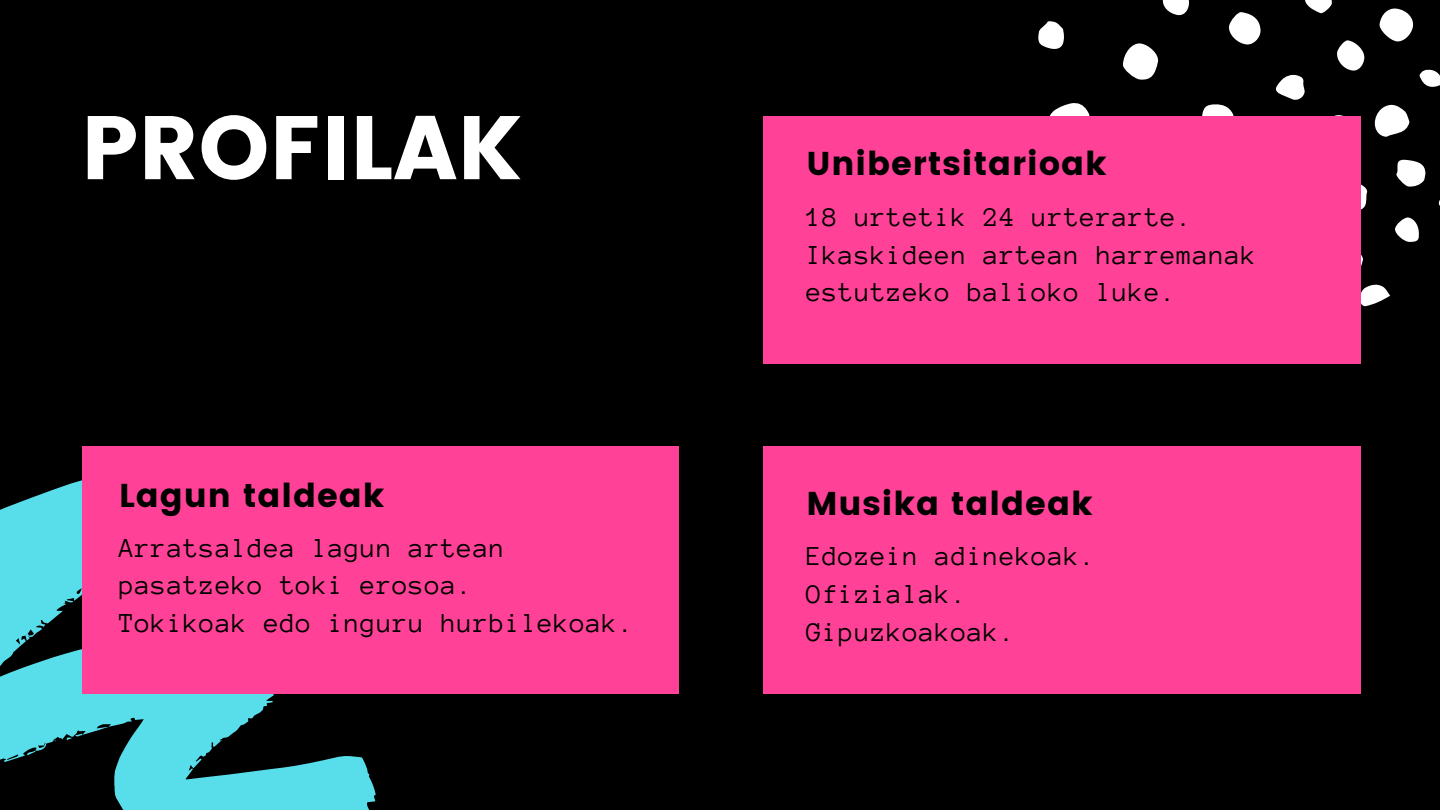
<style>
.page{position:relative;width:1440px;height:810px;background:#000}
.page>*{position:absolute;margin:0;border:0;box-sizing:border-box;transform-origin:0 0}
.t1{font:90px "Poppins";color:#fff}
.t2{font:33px "Poppins";letter-spacing:.03em;color:#000}
.t3{font:28px/37.9px "Anonymous Pro";letter-spacing:.03em;color:#000}
</style>
<div class="page">
<svg style="left:0;top:480px;width:376px;height:330px;fill:#58deeb"></svg>
<svg style="left:26px;top:633px;width:4px;height:8px"></svg>
<svg style="left:27px;top:751px;width:8px;height:4px"></svg>
<svg style="left:67px;top:734px;width:15px;height:6px"></svg>
<div style="left:82px;top:446px;width:597px;height:248px;background:#ff4297"></div>
<div style="left:764px;top:446px;width:597px;height:248px;background:#ff4297"></div>
<svg style="left:1049px;top:103px;width:41px;height:13px"></svg>
<svg style="left:1123px;top:43px;width:36px;height:37px"></svg>
<svg style="left:1374px;top:104px;width:36px;height:33px"></svg>
<svg style="left:1379px;top:8px;width:35px;height:34px"></svg>
<svg style="left:1229px;top:12px;width:32px;height:33px"></svg>
<svg style="left:1361px;top:184px;width:7px;height:26px"></svg>
<svg style="left:1202px;top:104px;width:32px;height:12px"></svg>
<svg style="left:1396px;top:159px;width:30px;height:28px"></svg>
<svg style="left:1337px;top:40px;width:28px;height:31px"></svg>
<svg style="left:1162px;top:0;width:27px;height:16px"></svg>
<svg style="left:1038px;top:21px;width:26px;height:28px"></svg>
<svg style="left:1305px;top:0;width:27px;height:14px"></svg>
<svg style="left:1276px;top:74px;width:29px;height:26px"></svg>
<svg style="left:1361px;top:284px;width:29px;height:23px"></svg>
<svg style="left:1361px;top:254px;width:2px;height:12px"></svg>
<svg style="left:1395px;top:217px;width:24px;height:25px"></svg>
<svg style="left:1419px;top:69px;width:21px;height:18px"></svg>
<div style="left:764px;top:116px;width:597px;height:248px;background:#ff4297"></div>
<p class="t1" style="left:81px;top:95px;width:443px">PROFILAK</p>
<p class="t2" style="left:119px;top:476px;width:267px">Lagun taldeak</p>
<p class="t3" style="left:119px;top:529px;width:387px">Arratsaldea lagun artean pasatzeko toki erosoa.</p>
<p class="t3" style="left:119px;top:604px;width:516px">Tokikoak edo inguru hurbilekoak.</p>
<p class="t2" style="left:806px;top:145px;width:302px">Unibertsitarioak</p>
<p class="t3" style="left:806px;top:198px;width:387px">18 urtetik 24 urterarte.</p>
<p class="t3" style="left:806px;top:236px;width:452px">Ikaskideen artean harremanak estutzeko balioko luke.</p>
<p class="t2" style="left:806px;top:484px;width:288px">Musika taldeak</p>
<p class="t3" style="left:806px;top:537px;width:291px">Edozein adinekoak.</p>
<p class="t3" style="left:806px;top:575px;width:162px">Ofizialak.</p>
<p class="t3" style="left:806px;top:613px;width:210px">Gipuzkoakoak.</p>
</div>
